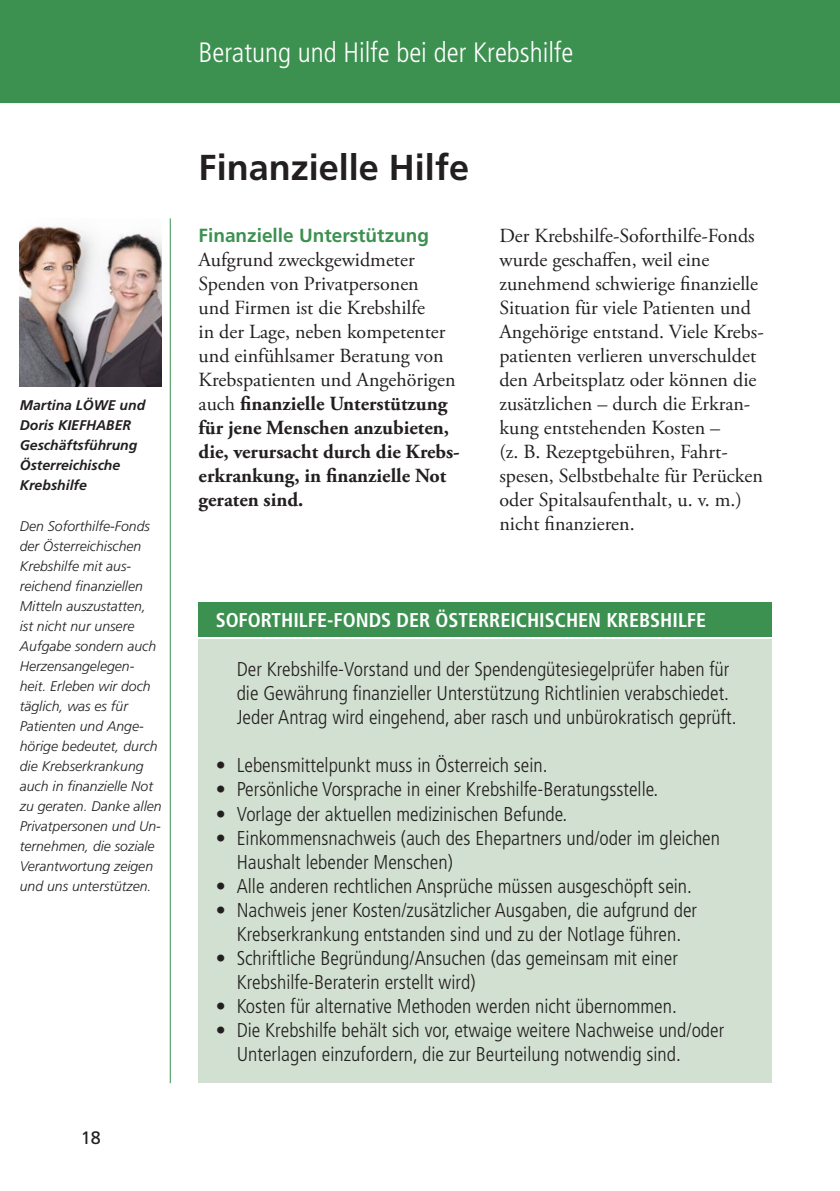
<style>
.page{position:relative;width:840px;height:1191px;background:#fff}
.page>*{position:absolute;margin:0;border:0;box-sizing:border-box;transform-origin:0 0}
.t1{font:700 36px "Frutiger LT Std";color:#231f20}
.t2{font:300 condensed 28px "Frutiger LT Std";color:#fff}
.t3{font:300 condensed 20px/24px "Frutiger LT Std";color:#231f20}
.t4{font:20px/24px "Adobe Garamond Pro";color:#231f20}
.t5{font:700 condensed 20px "Frutiger LT Std";color:#fff}
.t6{font:700 19px "Frutiger LT Std";color:#3c9150}
.t7{font:18px "Frutiger LT Std";color:#231f20}
.t8{font:italic 300 14px/20px "Frutiger LT Std";color:#231f20}
.t9{font:italic 700 14px/20px "Frutiger LT Std";color:#231f20}
.s1{font-weight:700}
</style>
<div class="page">
<hr style="left:170px;top:218px;width:1px;height:865px;background:#3c9150">
<div style="left:0;top:0;width:839px;height:103px;background:#3c9150"></div>
<div style="left:198px;top:602px;width:573px;height:34px;background:#3c9150"></div>
<div style="left:198px;top:639px;width:573px;height:443px;background:#d1e0d0"></div>
<img style="left:20px;top:226px;width:142px;height:160px">
<p class="t9" style="left:20px;top:395px;width:127px">Martina LÖWE und<br>Doris KIEFHABER<br>Geschäftsführung<br>Österreichische<br>Krebshilfe</p>
<p class="t8" style="left:20px;top:516px;width:143px">Den Soforthilfe-Fonds der Österreichischen<br>Krebshilfe mit aus&shy;reichend finanziellen<br>Mitteln auszustatten, ist nicht nur unsere<br>Aufgabe sondern auch<br>Herzensangelegen&shy;heit. Erleben wir doch täglich, was es für<br>Patienten und Ange&shy;hörige bedeutet, durch die Krebserkrankung auch in finanzielle Not zu geraten. Danke allen<br>Privatpersonen und Un&shy;ternehmen, die soziale<br>Verantwortung zeigen und uns unterstützen.</p>
<p class="t7" style="left:81px;top:1127px;width:22px">18</p>
<h2 class="t2" style="left:198px;top:36px;width:376px">Beratung und Hilfe bei der Krebshilfe</h2>
<h1 class="t1" style="left:198px;top:146px;width:272px">Finanzielle Hilfe</h1>
<p class="t6" style="left:198px;top:225px;width:232px">Finanzielle Unterstützung</p>
<p class="t4" style="left:198px;top:249px;width:261px">Aufgrund zweckgewidmeter<br>Spenden von Privatpersonen<br>und Firmen ist die Krebshilfe<br>in der Lage, neben kompetenter und einfühlsamer Beratung von<br>Krebspatienten und Angehörigen auch <span class="s1">finanzielle Unterstützung für jene Menschen anzubieten, die, verursacht durch die Krebs&shy;erkrankung, in finanzielle Not geraten sind.</span></p>
<p class="t4" style="left:499px;top:225px;width:266px">Der Krebshilfe-Soforthilfe-Fonds wurde geschaffen, weil eine zunehmend schwierige finanzielle<br>Situation für viele Patienten und<br>Angehörige entstand. Viele Krebs&shy;patienten verlieren unverschuldet den Arbeitsplatz oder können die zusätzlichen – durch die Erkran&shy;kung entstehenden Kosten –<br>(z. B. Rezeptgebühren, Fahrt&shy;spesen, Selbstbehalte für Perücken oder Spitalsaufenthalt, u. v. m.) nicht finanzieren.</p>
<p class="t5" style="left:215px;top:608px;width:491px">SOFORTHILFE-FONDS DER ÖSTERREICHISCHEN KREBSHILFE</p>
<p class="t3" style="left:236px;top:658px;width:501px">Der Krebshilfe-Vorstand und der Spendengütesiegelprüfer haben für die Gewährung finanzieller Unterstützung Richtlinien verabschiedet.<br>Jeder Antrag wird eingehend, aber rasch und unbürokratisch geprüft.</p>
<p class="t3" style="left:215px;top:754px;width:333px">• Lebensmittelpunkt muss in Österreich sein.</p>
<p class="t3" style="left:215px;top:778px;width:444px">• Persönliche Vorsprache in einer Krebshilfe-Beratungsstelle.</p>
<p class="t3" style="left:215px;top:802px;width:353px">• Vorlage der aktuellen medizinischen Befunde.</p>
<p class="t3" style="left:236px;top:826px;width:484px;text-indent:-21px">• Einkommensnachweis (auch des Ehepartners und/oder im gleichen<br>Haushalt lebender Menschen)</p>
<p class="t3" style="left:215px;top:874px;width:477px">• Alle anderen rechtlichen Ansprüche müssen ausgeschöpft sein.</p>
<p class="t3" style="left:215px;top:898px;width:482px;text-align:center">• Nachweis jener Kosten/zusätzlicher Ausgaben, die aufgrund der<br>Krebserkrankung entstanden sind und zu der Notlage führen.</p>
<p class="t3" style="left:236px;top:946px;width:442px;text-indent:-21px">• Schriftliche Begründung/Ansuchen (das gemeinsam mit einer<br>Krebshilfe-Beraterin erstellt wird)</p>
<p class="t3" style="left:215px;top:994px;width:462px">• Kosten für alternative Methoden werden nicht übernommen.</p>
<p class="t3" style="left:236px;top:1018px;width:489px;text-indent:-21px">• Die Krebshilfe behält sich vor, etwaige weitere Nachweise und/oder<br>Unterlagen einzufordern, die zur Beurteilung notwendig sind.</p>
</div>
